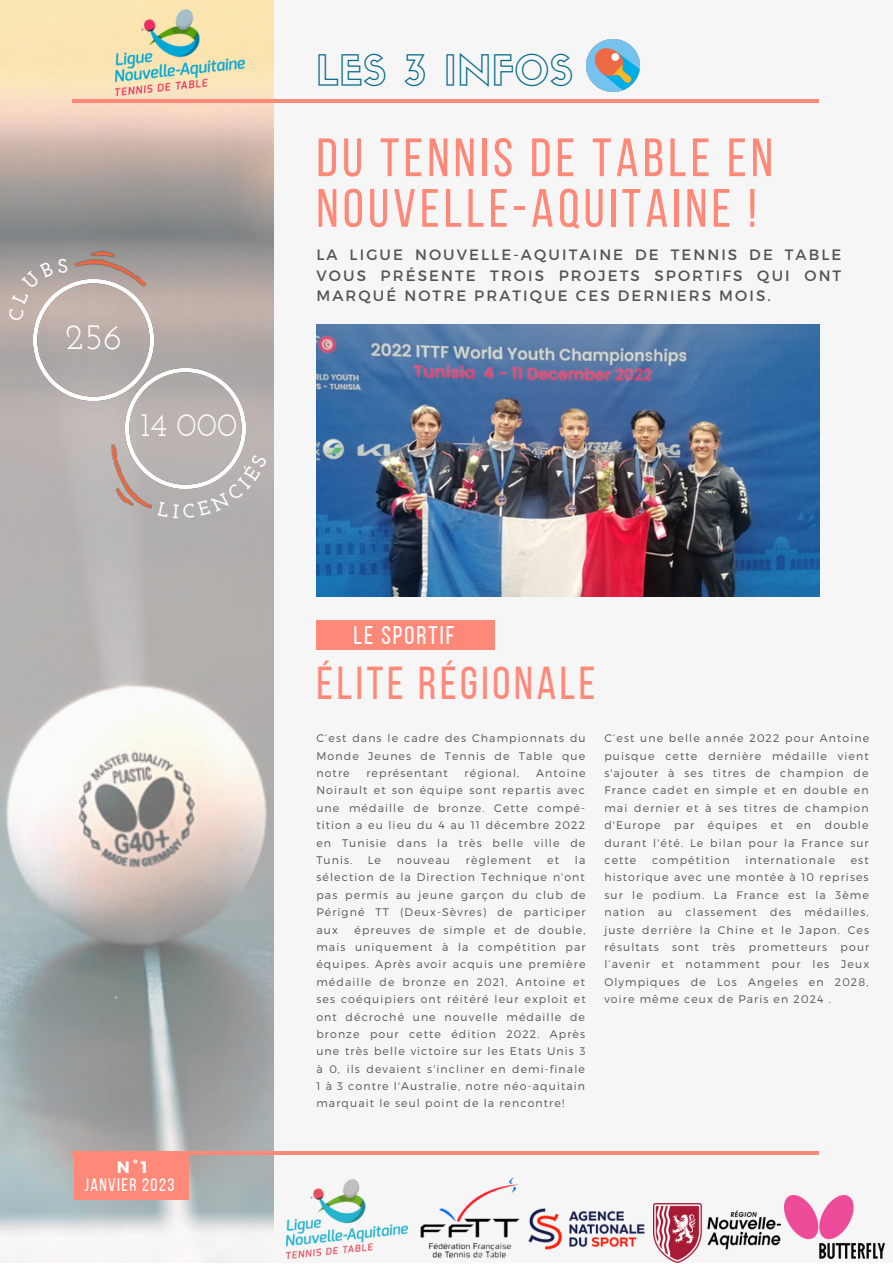
<style>
.page{position:relative;width:893px;height:1264px;background:#fff}
.page>*{position:absolute;margin:0;border:0;box-sizing:border-box;transform-origin:0 0}
.t1{font:53.85px/50.6px "Bebas Neue";letter-spacing:.08em;color:#ff8979}
.t2{font:46.05px "Bebas Neue";letter-spacing:.08em;color:#ff8979}
.t3{font:40.5px "Sifonn Basic Outline";letter-spacing:.015em;color:#03698b}
.t4{font:36px "Josefin Slab";color:#fff}
.t5{font:33px "Josefin Slab";color:#fff}
.t6{font:25.5px "Bebas Neue";letter-spacing:.08em;color:#fff}
.t7{font:18px "Bebas Neue";letter-spacing:.08em;color:#fff}
.t8{font:700 16.5px "Montserrat";color:#fff}
.t9{font:15px/20.2px "Montserrat";letter-spacing:.14em;color:#545454;text-align:justify}
.t10{font:300 10.95px/17.4px "Montserrat";letter-spacing:.1em;color:#545454;text-align:justify}
</style>
<div class="page">
<div style="left:0;top:0;width:892px;height:1262px;background:#f6f6f6"></div>
<img style="left:316px;top:324px;width:503px;height:272px">
<img style="left:0;top:0;width:273px;height:1231px">
<hr style="left:72px;top:99px;width:747px;height:4px;background:#ff8979">
<div style="left:74px;top:1153px;width:115px;height:46px;background:#ff8979"></div>
<hr style="left:72px;top:1151px;width:747px;height:3px;background:#ff8979">
<img style="left:784px;top:1195px;width:100px;height:63px">
<img style="left:657px;top:1203px;width:123px;height:59px">
<img style="left:540px;top:1203px;width:117px;height:47px">
<img style="left:286px;top:1179px;width:119px;height:79px">
<img style="left:587px;top:39px;width:52px;height:53px">
<img style="left:115px;top:9px;width:129px;height:86px">
<div style="left:316px;top:620px;width:179px;height:29px;background:#ff8979"></div>
<img style="left:405px;top:1177px;width:135px;height:81px">
<img style="left:125px;top:368px;width:120px;height:120px">
<img style="left:33px;top:280px;width:121px;height:120px">
<img style="left:74px;top:237px;width:73px;height:73px">
<img style="left:111px;top:442px;width:41px;height:69px">
<div style="left:157px;top:454px;width:110px;height:64px;background:#b3b0af"></div>
<svg style="left:9px;top:258px;width:59px;height:62px"></svg>
<h3 class="t4" style="left:65px;top:322px;width:58px">256</h3>
<h3 class="t5" style="left:141px;top:411px;width:98px">14 000</h3>
<h3 class="t8" style="left:117px;top:1155px;width:32px">N°1</h3>
<h3 class="t7" style="left:84px;top:1177px;width:91px">JANVIER 2023</h3>
<h3 class="t3" style="left:316px;top:55px;width:258px">LES 3 INFOS</h3>
<h1 class="t1" style="left:316px;top:137px;width:458px">DU TENNIS DE TABLE EN<br>NOUVELLE-AQUITAINE !</h1>
<h3 class="t9" style="left:316px;top:244px;width:526px">LA LIGUE NOUVELLE-AQUITAINE DE TENNIS DE TABLE VOUS PRÉSENTE TROIS PROJETS SPORTIFS QUI ONT MARQUÉ NOTRE PRATIQUE CES DERNIERS MOIS.</h3>
<h3 class="t6" style="left:353px;top:625px;width:102px">LE SPORTIF</h3>
<h2 class="t2" style="left:316px;top:664px;width:280px">ÉLITE RÉGIONALE</h2>
<p class="t10" style="left:316px;top:729px;width:271px">C’est dans le cadre des Championnats du Monde Jeunes de Tennis de Table que notre</p>
<p class="t10" style="left:366px;top:764px;width:83px">représentant</p>
<p class="t10" style="left:464px;top:764px;width:56px">régional,</p>
<p class="t10" style="left:316px;top:764px;width:270px;text-indent:220px">Antoine Noirault et son équipe sont repartis avec une médaille de bronze. Cette compé&shy;tition a eu lieu du 4 au 11 décembre 2022 en Tunisie dans la très belle ville de Tunis.</p>
<p class="t10" style="left:368px;top:850px;width:15px">Le</p>
<p class="t10" style="left:397px;top:850px;width:55px">nouveau</p>
<p class="t10" style="left:466px;top:850px;width:67px">règlement</p>
<p class="t10" style="left:547px;top:850px;width:13px">et</p>
<p class="t10" style="left:316px;top:850px;width:271px;text-indent:258px">la sélection de la Direction Technique n'ont pas permis au jeune garçon du club de Périgné TT (Deux-Sèvres) de participer aux</p>
<p class="t10" style="left:316px;top:920px;width:271px;text-indent:38px">épreuves de simple et de double, mais uniquement à la compétition par équipes. Après avoir acquis une première médaille de bronze en 2021, Antoine et ses coéquipiers ont réitéré leur exploit et ont décroché une nouvelle médaille de bronze pour cette édition 2022. Après une très belle victoire sur les Etats Unis 3 à 0, ils devaient s'incliner en demi-finale 1 à 3 contre l'Australie, notre néo-aquitain marquait le seul point de la rencontre!</p>
<p class="t10" style="left:604px;top:729px;width:266px">C’est une belle année 2022 pour Antoine puisque cette dernière médaille vient s'ajouter à ses titres de champion de France cadet en simple et en double en mai dernier et à ses titres de champion d'Europe par équipes et en double durant l'été. Le bilan pour la France sur cette</p>
<p class="t10" style="left:652px;top:850px;width:79px">compétition</p>
<p class="t10" style="left:745px;top:850px;width:91px">internationale</p>
<p class="t10" style="left:604px;top:850px;width:266px;text-indent:246px">est historique avec une montée à 10 reprises sur le podium. La France est la 3ème nation au classement des médailles, juste derrière la Chine et le Japon. Ces résultats sont très prometteurs pour l’avenir et notamment pour les Jeux Olympiques de Los Angeles en 2028, voire même ceux de Paris en 2024 .</p>
</div>
